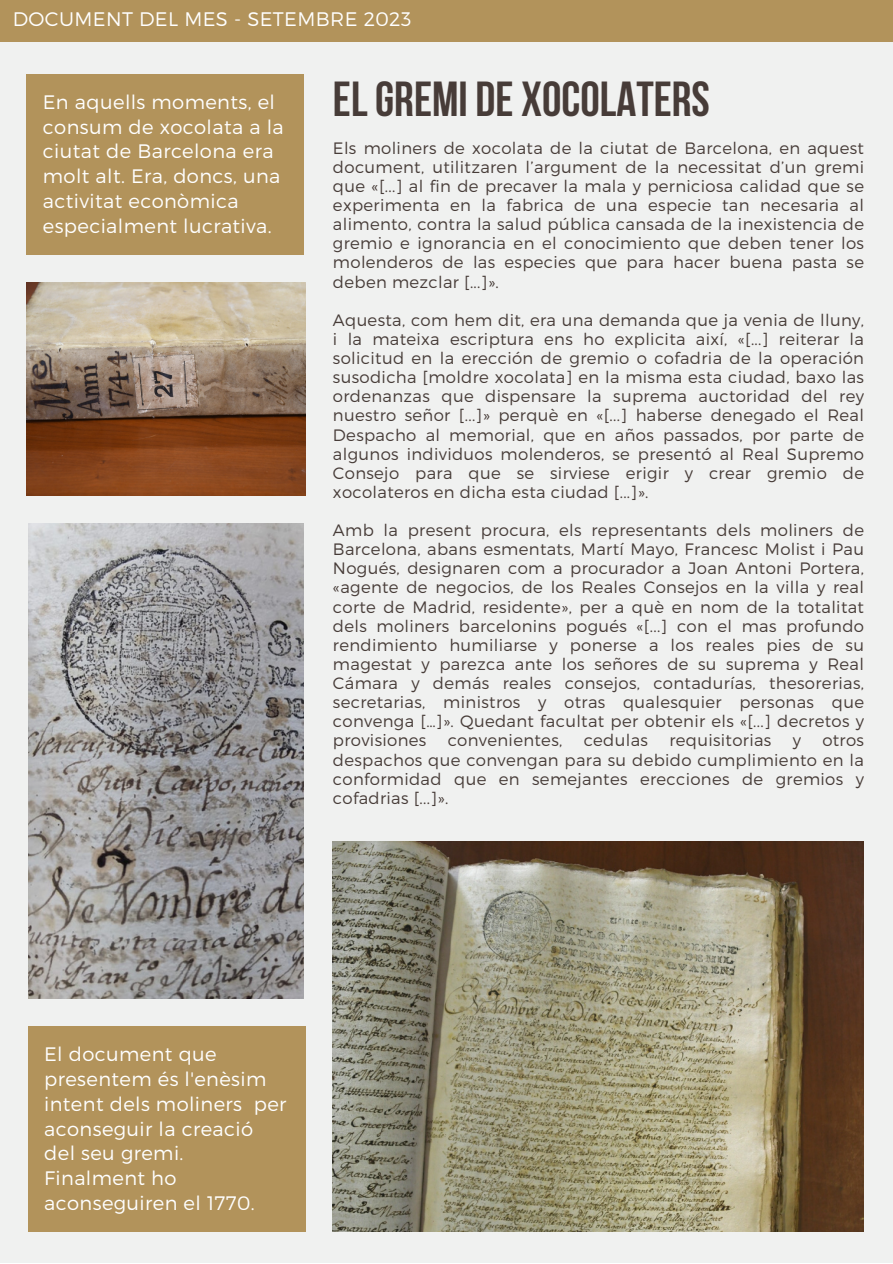
<style>
.page{position:relative;width:893px;height:1264px;background:#fff}
.page>*{position:absolute;margin:0;border:0;box-sizing:border-box;transform-origin:0 0}
.t1{font:700 49.05px "Bebas Neue";color:#473c38}
.t2{font:300 19.65px "Montserrat";letter-spacing:.02em;color:#fff}
.t3{font:300 19.5px/24.8px "Montserrat";letter-spacing:.02em;color:#fff}
.t4{font:300 16.5px/19px "Montserrat";letter-spacing:.02em;color:#473c38;text-align:justify}
</style>
<div class="page">
<div style="left:0;top:0;width:892px;height:1262px;background:#f0f1f0"></div>
<div style="left:0;top:0;width:892px;height:42px;background:#b2935b"></div>
<div style="left:27px;top:74px;width:277px;height:180px;background:#b2935b"></div>
<div style="left:28px;top:1026px;width:277px;height:205px;background:#b2935b"></div>
<img style="left:27px;top:282px;width:279px;height:214px">
<img style="left:333px;top:841px;width:530px;height:390px">
<img style="left:28px;top:523px;width:275px;height:475px">
<p class="t2" style="left:13px;top:6px;width:400px">DOCUMENT DEL MES - SETEMBRE 2023</p>
<p class="t3" style="left:43px;top:89px;width:242px">En aquells moments, el consum de xocolata a la ciutat de Barcelona era molt alt. Era, doncs, una activitat econòmica especialment lucrativa.</p>
<p class="t1" style="left:333px;top:79px;width:378px">ELGREMI DE XOCOLATERS</p>
<p class="t4" style="left:333px;top:137px;width:532px">Els moliners de xocolata de la ciutat de Barcelona, en aquest document, utilitzaren l’argument de la necessitat d’un gremi que «[...] al fin de precaver la mala y perniciosa calidad que se experimenta en la fabrica de una especie tan necesaria al alimento, contra la salud pública cansada de la inexistencia de gremio e ignorancia en el conocimiento que deben tener los molenderos de las especies que para hacer buena pasta se deben mezclar [...]».</p>
<p class="t4" style="left:333px;top:309px;width:532px">Aquesta, com hem dit, era una demanda que ja venia de lluny, i la mateixa escriptura ens ho explicita així, «[...] reiterar la solicitud en la erección de gremio o cofadria de la operación susodicha [moldre xocolata] en la misma esta ciudad, baxo las ordenanzas que dispensare la suprema auctoridad del rey nuestro señor [...]» perquè en «[...] haberse denegado el Real Despacho al memorial, que en años passados, por parte de algunos individuos molenderos, se presentó al Real Supremo Consejo para que se sirviese erigir y crear gremio de xocolateros en dicha esta ciudad [...]».</p>
<p class="t4" style="left:333px;top:520px;width:532px">Amb la present procura, els representants dels moliners de Barcelona, abans esmentats, Martí Mayo, Francesc Molist i Pau Nogués, designaren com a procurador a Joan Antoni Portera, «agente de negocios, de los Reales Consejos en la villa y real corte de Madrid, residente», per a què en nom de la totalitat dels moliners barcelonins pogués «[...] con el mas profundo rendimiento humiliarse y ponerse a los reales pies de su magestat y parezca ante los señores de su suprema y Real Cámara y demás reales consejos, contadurías, thesorerias, secretarias, ministros y otras qualesquier personas que convenga […]». Quedant facultat per obtenir els «[...] decretos y provisiones</p>
<p class="t4" style="left:447px;top:730px;width:116px">convenientes,</p>
<p class="t4" style="left:583px;top:730px;width:66px">cedulas</p>
<p class="t4" style="left:669px;top:730px;width:103px">requisitorias</p>
<p class="t4" style="left:792px;top:730px;width:10px">y</p>
<p class="t4" style="left:333px;top:730px;width:532px;text-indent:489px">otros despachos que convengan para su debido cumplimiento en la conformidad que en semejantes erecciones de gremios y cofadrias [...]».</p>
<p class="t3" style="left:44px;top:1041px;width:244px">El document que presentem és l'enèsim intent dels moliners per aconseguir la creació del seu gremi.<br>Finalment ho aconseguiren el 1770.</p>
</div>
